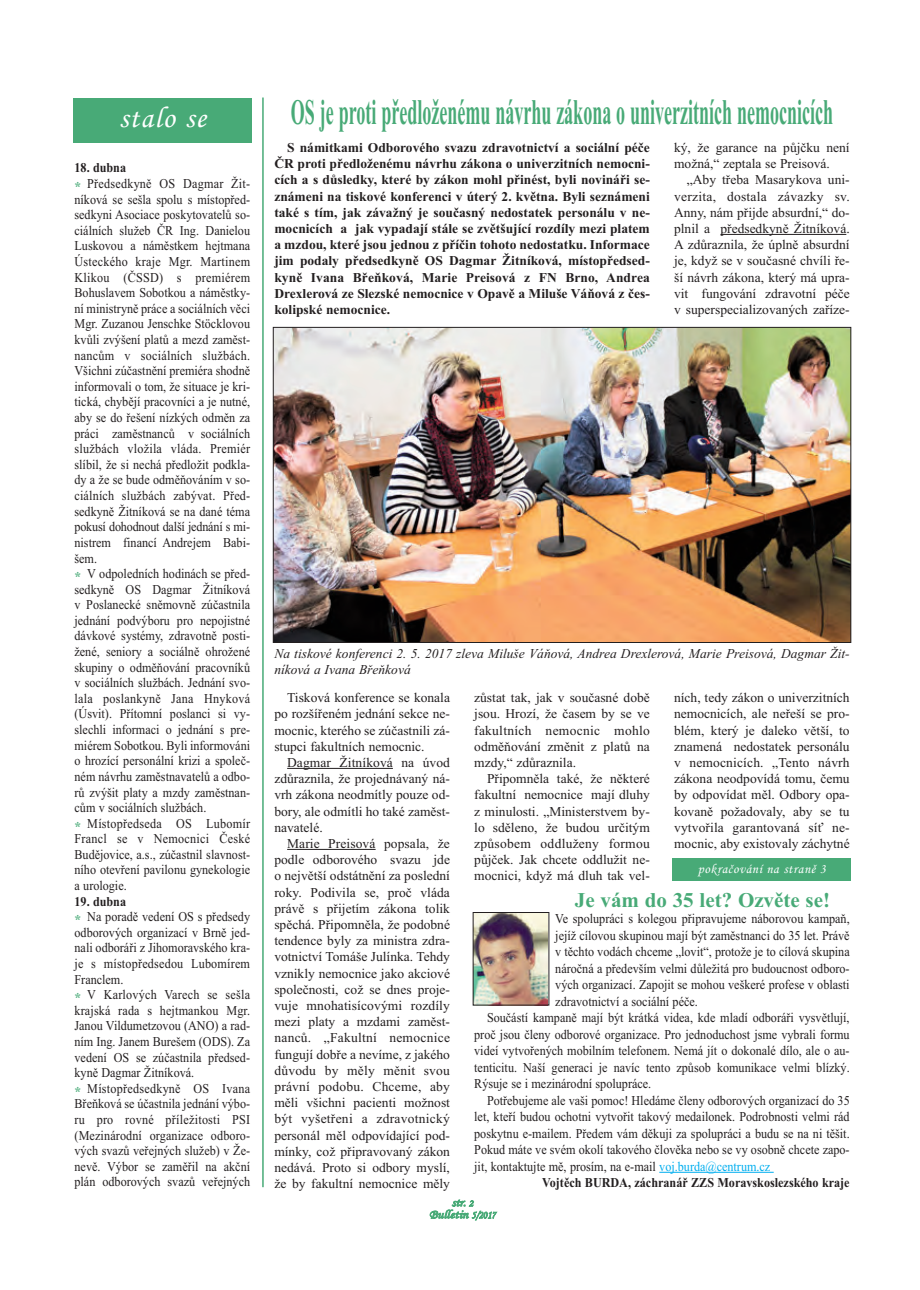
<style>
.page{position:relative;width:920px;height:1290px;background:#fff}
.page>*{position:absolute;margin:0;border:0;box-sizing:border-box;transform-origin:0 0}
.t1{font:700 36px "Times New Roman";color:#48aa77;scale:.5 1}
.t2{font:30px "Monotype Corsiva";letter-spacing:.045em;color:#fff}
.t3{font:700 21px "Times New Roman";color:#48aa77}
.t4{font:13.5px/15.6px "Times New Roman";color:#231f20;scale:.9 1}
.t5{font:13.5px/16.2px "Times New Roman";color:#231f20;text-align:justify}
.t6{font:700 13.5px/16.2px "Times New Roman";color:#231f20;text-align:justify}
.t7{font:italic 13.5px/16.2px "Times New Roman";color:#231f20}
.t8{font:700 13.5px "Times New Roman";color:#231f20;scale:.9 1}
.t9{font:13.5px "Monotype Corsiva";letter-spacing:.045em;color:#fff}
.t10{font:12.15px/12px "Monotype Corsiva";letter-spacing:-.015em;color:#48aa77;text-align:center;scale:1.11 1}
.s1{font-weight:700}
.s2{font-weight:700;color:#48aa77}
.s3{color:#00aeef}
.s4{font-size:9.45px}
.s5{font-size:10.5px}
</style>
<div class="page">
<div style="left:73px;top:99px;width:179px;height:44px;background:#48aa77"></div>
<hr style="left:262px;top:98px;width:2px;height:1089px;background:#48aa77">
<hr style="left:659px;top:1172px;width:115px;height:1px;background:#00aeef">
<img style="left:475px;top:914px;width:72px;height:89px">
<div style="left:473px;top:912px;width:76px;height:93px;border:1px solid #231f20"></div>
<hr style="left:287px;top:768px;width:106px;height:1px;background:#231f20">
<hr style="left:287px;top:849px;width:89px;height:1px;background:#231f20">
<img style="left:275px;top:329px;width:574px;height:312px">
<hr style="left:720px;top:234px;width:126px;height:1px;background:#231f20">
<div style="left:673px;top:859px;width:178px;height:22px;background:#48aa77"></div>
<h2 class="t2" style="left:119px;top:99px;width:89px">stalo se</h2>
<p class="t4" style="left:75px;top:160px;width:197px"><span class="s1">18. dubna<br></span><span class="s2">*</span> Předsedkyně OS Dagmar Žit&shy;níková se sešla spolu s místopřed&shy;sedkyni Asociace poskytovatelů so&shy;ciálních služeb ČR Ing. Danielou<br>Luskovou a náměstkem hejtmana<br>Ústeckého kraje Mgr. Martinem<br>Klikou (ČSSD) s premiérem<br>Bohuslavem Sobotkou a náměstky&shy;ní ministryně práce a sociálních věci<br>Mgr. Zuzanou Jenschke Stöcklovou kvůli zvýšení platů a mezd zaměst&shy;nancům v sociálních službách.<br>Všichni zúčastnění premiéra shodně informovali o tom, že situace je kri&shy;tická, chybějí pracovníci a je nutné, aby se do řešení nízkých odměn za práci zaměstnanců v sociálních službách vložila vláda. Premiér slíbil, že si nechá předložit podkla&shy;dy a že se bude odměňováním v so&shy;ciálních službách zabývat. Před&shy;sedkyně Žitníková se na dané téma pokusí dohodnout další jednání s mi&shy;nistrem financí Andrejem Babi&shy;šem.<br><span class="s2">*</span> V odpoledních hodinách se před&shy;sedkyně OS Dagmar Žitníková v Poslanecké sněmovně zúčastnila jednání podvýboru pro nepojistné dávkové systémy, zdravotně posti&shy;žené, seniory a sociálně ohrožené skupiny o odměňování pracovníků v sociálních službách. Jednání svo&shy;lala poslankyně Jana Hnyková (Úsvit). Přítomní poslanci si vy&shy;slechli informaci o jednání s pre&shy;miérem Sobotkou. Byli informováni o hrozící personální krizi a společ&shy;ném návrhu zaměstnavatelů a odbo&shy;rů zvýšit platy a mzdy zaměstnan&shy;cům v sociálních službách.<br><span class="s2">*</span> Místopředseda OS Lubomír<br>Francl se v Nemocnici České<br>Budějovice, a.s., zúčastnil slavnost&shy;ního otevření pavilonu gynekologie a urologie.</p>
<p class="t4" style="left:75px;top:893px;width:197px"><span class="s1">19. dubna<br></span><span class="s2">*</span> Na poradě vedení OS s předsedy odborových organizací v Brně jed&shy;nali odboráři z Jihomoravského kra&shy;je s místopředsedou Lubomírem<br>Franclem.<br><span class="s2">*</span> V Karlových Varech se sešla krajská rada s hejtmankou Mgr.<br>Janou Vildumetzovou (ANO) a rad&shy;ním Ing. Janem Burešem (ODS). Za vedení OS se zúčastnila předsed&shy;kyně Dagmar Žitníková.<br><span class="s2">*</span> Místopředsedkyně OS Ivana<br>Břeňková se účastnila jednání výbo&shy;ru pro rovné příležitosti PSI (Mezinárodní organizace odboro&shy;vých svazů veřejných služeb) v Že&shy;nevě. Výbor se zaměřil na akční plán odborových svazů veřejných</p>
<h1 class="t1" style="left:291px;top:91px;width:1086px">OS je proti předloženému návrhu zákona o univerzitních nemocnicích</h1>
<p class="t6" style="left:274px;top:139px;width:377px;text-indent:13px">S námitkami Odborového svazu zdravotnictví a sociální péče ČR proti předloženému návrhu zákona o univerzitních nemocni&shy;cích a s důsledky, které by zákon mohl přinést, byli novináři se&shy;známeni na tiskové konferenci v úterý 2. května. Byli seznámeni také s tím, jak závažný je současný nedostatek personálu v ne&shy;mocnicích a jak vypadají stále se zvětšující rozdíly mezi platem a mzdou, které jsou jednou z příčin tohoto nedostatku. Informace jim podaly předsedkyně OS Dagmar Žitníková, místopředsed&shy;kyně Ivana Břeňková, Marie Preisová z FN Brno, Andrea Drexlerová ze Slezské nemocnice v Opavě a Miluše Váňová z čes&shy;kolipské nemocnice.</p>
<p class="t5" style="left:674px;top:139px;width:177px">ký, že garance na půjčku není možná,“ zeptala se Preisová.</p>
<p class="t5" style="left:674px;top:172px;width:177px;text-indent:13px">„Aby třeba Masarykova uni&shy;verzita, dostala závazky sv.<br>Anny, nám přijde absurdní,“ do&shy;plnil a předsedkyně Žitníková.<br>A zdůraznila, že úplně absurdní je, když se v současné chvíli ře&shy;ší návrh zákona, který má upra&shy;vit fungování zdravotní péče v superspecializovaných zaříze-</p>
<p class="t7" style="left:274px;top:645px;width:577px">Na tiskové konferenci 2. 5. 2017 zleva Miluše Váňová, Andrea Drexlerová, Marie Preisová, Dagmar Žit&shy;níková a Ivana Břeňková</p>
<p class="t5" style="left:274px;top:689px;width:177px;text-indent:13px">Tisková konference se konala po rozšířeném jednání sekce ne&shy;mocnic, kterého se zúčastnili zá&shy;stupci fakultních nemocnic.</p>
<p class="t5" style="left:274px;top:754px;width:177px;text-indent:13px">Dagmar Žitníková na úvod zdůraznila, že projednávaný ná&shy;vrh zákona neodmítly pouze od&shy;bory, ale odmítli ho také zaměst&shy;navatelé.</p>
<p class="t5" style="left:274px;top:835px;width:177px;text-indent:13px">Marie Preisová popsala, že podle odborového svazu jde o největší odstátnění za poslední roky. Podivila se, proč vláda právě s přijetím zákona tolik spěchá. Připomněla, že podobné tendence byly za ministra zdra&shy;votnictví Tomáše Julínka. Tehdy vznikly nemocnice jako akciové společnosti, což se dnes proje&shy;vuje mnohatisícovými rozdíly mezi platy a mzdami zaměst&shy;nanců. „Fakultní nemocnice fungují dobře a nevíme, z jakého důvodu by měly měnit svou právní podobu. Chceme, aby měli všichni pacienti možnost být vyšetřeni a zdravotnický personál měl odpovídající pod&shy;mínky, což připravovaný zákon nedává. Proto si odbory myslí, že by fakultní nemocnice měly</p>
<p class="t5" style="left:474px;top:689px;width:177px">zůstat tak, jak v současné době jsou. Hrozí, že časem by se ve fakultních nemocnic mohlo odměňování změnit z platů na mzdy,“ zdůraznila.</p>
<p class="t5" style="left:474px;top:770px;width:177px;text-indent:13px">Připomněla také, že některé fakultní nemocnice mají dluhy z minulosti. „Ministerstvem by&shy;lo sděleno, že budou určitým způsobem oddluženy formou půjček. Jak chcete oddlužit ne&shy;mocnici, když má dluh tak vel-</p>
<p class="t5" style="left:674px;top:689px;width:177px">ních, tedy zákon o univerzitních nemocnicích, ale neřeší se pro&shy;blém, který je daleko větší, to znamená nedostatek personálu v nemocnicích. „Tento návrh zákona neodpovídá tomu, čemu by odpovídat měl. Odbory opa&shy;kovaně požadovaly, aby se tu vytvořila garantovaná síť ne&shy;mocnic, aby existovaly záchytné</p>
<p class="t9" style="left:698px;top:860px;width:129px">pokračování na straně 3</p>
<h3 class="t3" style="left:575px;top:887px;width:257px">Je vám do 35 let? Ozvěte se!</h3>
<p class="t4" style="left:555px;top:911px;width:329px">Ve spolupráci s kolegou připravujeme náborovou kampaň,</p>
<p class="t4" style="left:555px;top:927px;width:329px">jejíž cílovou skupinou mají být zaměstnanci do 35 let. Právě</p>
<p class="t4" style="left:555px;top:944px;width:329px">v těchto vodách chceme „lovit“, protože je to cílová skupina</p>
<p class="t4" style="left:555px;top:960px;width:329px">náročná a především velmi důležitá pro budoucnost odboro-</p>
<p class="t4" style="left:555px;top:977px;width:329px">vých organizací. Zapojit se mohou veškeré profese v oblasti</p>
<p class="t4" style="left:555px;top:993px;width:160px">zdravotnictví a sociální péče.</p>
<p class="t4" style="left:487px;top:1010px;width:404px">Součástí kampaně mají být krátká videa, kde mladí odboráři vysvětlují,</p>
<p class="t4" style="left:474px;top:1026px;width:419px">proč jsou členy odborové organizace. Pro jednoduchost jsme vybrali formu</p>
<p class="t4" style="left:474px;top:1043px;width:419px">videí vytvořených mobilním telefonem. Nemá jít o dokonalé dílo, ale o au-</p>
<p class="t4" style="left:474px;top:1059px;width:419px">tenticitu. Naší generaci je navíc tento způsob komunikace velmi blízký.</p>
<p class="t4" style="left:474px;top:1076px;width:198px">Rýsuje se i mezinárodní spolupráce.</p>
<p class="t4" style="left:487px;top:1092px;width:405px">Potřebujeme ale vaši pomoc! Hledáme členy odborových organizací do 35</p>
<p class="t4" style="left:474px;top:1109px;width:419px">let, kteří budou ochotni vytvořit takový medailonek. Podrobnosti velmi rád</p>
<p class="t4" style="left:474px;top:1125px;width:419px">poskytnu e-mailem. Předem vám děkuji za spolupráci a budu se na ni těšit.</p>
<p class="t4" style="left:474px;top:1142px;width:419px">Pokud máte ve svém okolí takového člověka nebo se vy osobně chcete zapo-</p>
<p class="t4" style="left:474px;top:1158px;width:330px">jit, kontaktujte mě, prosím, na e-mail <span class="s3">voj.burda@centrum.cz</span></p>
<p class="t8" style="left:542px;top:1175px;width:343px">Vojtěch BURDA, záchranář ZZS Moravskoslezského kraje</p>
<p class="t10" style="left:429px;top:1196px;width:61px">str. <span class="s4">2<br></span>Bulletin <span class="s5">5/2017</span></p>
</div>
